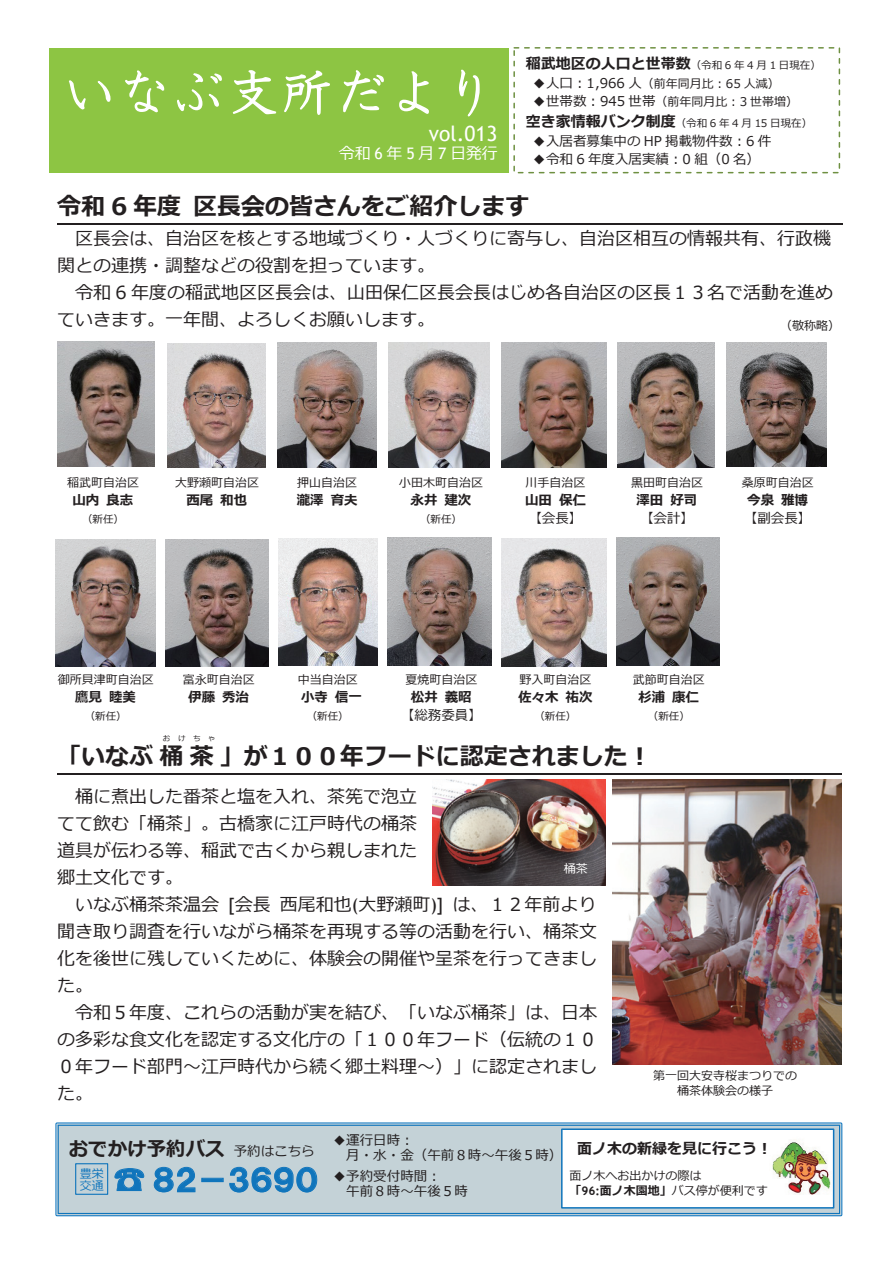
<style>
.page{position:relative;width:893px;height:1263px;background:#fff}
.page>*{position:absolute;margin:0;border:0;box-sizing:border-box;transform-origin:0 0}
.t1{font:54px "HGS Kyokashotai";letter-spacing:.005em;color:#fff}
.t2{font:30px "HGP Soei Kakugothic UB";color:#1075bc}
.t3{font:700 24px "Meiryo";color:#231f20}
.t4{font:21px "Trebuchet MS";color:#fff}
.t5{font:700 19.5px "Meiryo";color:#231f20}
.t6{font:18px/27px "Meiryo";color:#231f20;text-align:justify}
.t7{font:15.9px "Meiryo";color:#fff}
.t8{font:700 15px "Meiryo";color:#231f20}
.t9{font:13.5px/15px "Meiryo";color:#231f20}
.t10{font:700 13.5px "Meiryo";color:#231f20}
.t11{font:12px/15px "Meiryo";color:#231f20}
.t12{font:12px/12px "Meiryo";color:#1075bc}
.t13{font:12px "Meiryo";color:#fff}
.t14{font:10.5px "Meiryo";color:#231f20}
.t15{font:7.5px "Meiryo";color:#231f20}
.s1{font-family:"Trebuchet MS"}
.s2{font-weight:700;font-size:15px}
.s3{font-size:13.5px}
.s4{font-weight:400;font-size:13.5px}
.s5{font-weight:700}
.s6{font-family:"Trebuchet MS";font-weight:700}
</style>
<div class="page">
<img style="left:433px;top:779px;width:172px;height:106px">
<img style="left:612px;top:779px;width:230px;height:286px">
<hr style="left:57px;top:224px;width:785px;height:1px;background:#231f20">
<hr style="left:57px;top:773px;width:102px;height:1px;background:#231f20">
<hr style="left:159px;top:773px;width:30px;height:1px;background:#231f20">
<hr style="left:189px;top:773px;width:31px;height:1px;background:#231f20">
<hr style="left:220px;top:773px;width:622px;height:1px;background:#231f20">
<div style="left:50px;top:48px;width:459px;height:125px;background:#8dc543"></div>
<div style="left:513px;top:47px;width:327px;height:126px;border:2px dashed #6e9041"></div>
<svg style="left:55px;top:1122px;width:787px;height:94px;background:#b7ccd5"></svg>
<div style="left:75px;top:1163px;width:33px;height:32px;border:1px solid #1075bc"></div>
<div style="left:562px;top:1129px;width:272px;height:79px;background:#fff"></div>
<div style="left:561px;top:1128px;width:273px;height:80px;border:2px solid #1075bc"></div>
<img style="left:57px;top:341px;width:98px;height:126px">
<img style="left:277px;top:342px;width:100px;height:125px">
<img style="left:167px;top:343px;width:99px;height:124px">
<img style="left:388px;top:343px;width:102px;height:125px">
<img style="left:502px;top:343px;width:104px;height:124px">
<img style="left:618px;top:343px;width:97px;height:124px">
<img style="left:727px;top:342px;width:99px;height:125px">
<img style="left:56px;top:540px;width:100px;height:126px">
<img style="left:165px;top:540px;width:104px;height:126px">
<img style="left:279px;top:539px;width:99px;height:127px">
<img style="left:387px;top:538px;width:105px;height:128px">
<img style="left:501px;top:538px;width:106px;height:128px">
<img style="left:617px;top:538px;width:103px;height:128px">
<img style="left:772px;top:1136px;width:60px;height:60px">
<h1 class="t1" style="left:62px;top:65px;width:435px">いなぶ支所だより</h1>
<p class="t4" style="left:429px;top:120px;width:70px">vol.013</p>
<p class="t7" style="left:339px;top:142px;width:160px">令和<span class="s1">6</span>年<span class="s1">5</span>月<span class="s1">7</span>日発行</p>
<p class="t14" style="left:526px;top:58px;width:297px"><span class="s2">稲武地区の人口と世帯数</span>（令和 6 年 4 月 1 日現在）</p>
<p class="t11" style="left:533px;top:77px;width:249px"><span class="s3">◆人口：1,966 人</span>（前年同月比：65 人減）</p>
<p class="t11" style="left:533px;top:95px;width:267px"><span class="s3">◆世帯数：945 世帯</span>（前年同月比：3 世帯増）</p>
<p class="t14" style="left:526px;top:116px;width:288px"><span class="s2">空き家情報バンク制度</span>（令和 6 年 4 月 15 日現在）</p>
<p class="t9" style="left:533px;top:135px;width:240px">◆入居者募集中の HP 掲載物件数：6 件</p>
<p class="t9" style="left:533px;top:153px;width:229px">◆令和 6 年度入居実績：0 組（0 名）</p>
<h3 class="t3" style="left:57px;top:190px;width:474px">令和 6 年度区長会の皆さんをご紹介します</h3>
<p class="t6" style="left:57px;top:226px;width:775px;text-indent:18px">区長会は、自治区を核とする地域づくり・人づくりに寄与し、自治区相互の情報共有、行政機関との連携・調整などの役割を担っています。</p>
<p class="t6" style="left:57px;top:280px;width:778px;text-indent:18px">令和 6 年度の稲武地区区長会は、山田保仁区長会長はじめ各自治区の区長１３名で活動を進めていきます。一年間、よろしくお願いします。</p>
<p class="t11" style="left:780px;top:319px;width:61px">（敬称略）</p>
<p class="t11" style="left:67px;top:476px;width:73px">稲武町自治区</p>
<p class="t10" style="left:72px;top:490px;width:62px">山内良志</p>
<p class="t14" style="left:82px;top:512px;width:44px">（新任）</p>
<p class="t11" style="left:175px;top:476px;width:85px">大野瀬町自治区</p>
<p class="t10" style="left:186px;top:490px;width:62px">西尾和也</p>
<p class="t11" style="left:297px;top:476px;width:61px">押山自治区</p>
<p class="t10" style="left:297px;top:490px;width:62px">瀧澤育夫</p>
<p class="t11" style="left:399px;top:476px;width:85px">小田木町自治区</p>
<p class="t10" style="left:410px;top:490px;width:62px">永井建次</p>
<p class="t14" style="left:420px;top:512px;width:43px">（新任）</p>
<p class="t11" style="left:525px;top:476px;width:61px">川手自治区</p>
<p class="t10" style="left:525px;top:490px;width:62px">山田保仁</p>
<p class="t9" style="left:528px;top:511px;width:55px">【会長】</p>
<p class="t11" style="left:631px;top:476px;width:73px">黒田町自治区</p>
<p class="t10" style="left:636px;top:490px;width:62px">澤田好司</p>
<p class="t9" style="left:640px;top:511px;width:55px">【会計】</p>
<p class="t11" style="left:742px;top:476px;width:74px">桑原町自治区</p>
<p class="t10" style="left:747px;top:490px;width:62px">今泉雅博</p>
<p class="t9" style="left:744px;top:511px;width:69px">【副会長】</p>
<p class="t11" style="left:58px;top:672px;width:97px">御所貝津町自治区</p>
<p class="t10" style="left:75px;top:687px;width:62px">鷹見睦美</p>
<p class="t14" style="left:85px;top:708px;width:43px">（新任）</p>
<p class="t11" style="left:183px;top:672px;width:73px">富永町自治区</p>
<p class="t10" style="left:188px;top:687px;width:62px">伊藤秀治</p>
<p class="t15" style="left:163px;top:733px;width:24px">お け</p>
<p class="t15" style="left:193px;top:733px;width:24px">ち ゃ</p>
<p class="t11" style="left:298px;top:672px;width:61px">中当自治区</p>
<p class="t10" style="left:301px;top:687px;width:62px">小寺信一</p>
<p class="t14" style="left:307px;top:708px;width:43px">（新任）</p>
<p class="t11" style="left:405px;top:672px;width:73px">夏焼町自治区</p>
<p class="t10" style="left:411px;top:687px;width:62px">松井義昭</p>
<p class="t9" style="left:401px;top:708px;width:82px">【総務委員】</p>
<p class="t11" style="left:519px;top:672px;width:73px">野入町自治区</p>
<p class="t10" style="left:518px;top:687px;width:76px">佐々木祐次</p>
<p class="t14" style="left:534px;top:708px;width:43px">（新任）</p>
<p class="t11" style="left:633px;top:672px;width:73px">武節町自治区</p>
<p class="t10" style="left:638px;top:687px;width:62px">杉浦康仁</p>
<p class="t14" style="left:648px;top:708px;width:43px">（新任）</p>
<h3 class="t3" style="left:57px;top:739px;width:596px">「いなぶ桶茶」が１００年フードに認定されました！</h3>
<p class="t6" style="left:57px;top:784px;width:362px;text-indent:18px">桶に煮出した番茶と塩を入れ、茶筅で泡立てて飲む「桶茶」。古橋家に江戸時代の桶茶道具が伝わる等、稲武で古くから親しまれた郷土文化です。</p>
<p class="t6" style="left:57px;top:892px;width:542px;text-indent:18px">いなぶ桶茶茶温会 <span class="s1">[</span>会長西尾和也<span class="s1">(</span>大野瀬町<span class="s1">)]</span> は、１２年前より聞き取り調査を行いながら桶茶を再現する等の活動を行い、桶茶文化を後世に残していくために、体験会の開催や呈茶を行ってきました。</p>
<p class="t6" style="left:57px;top:1000px;width:542px;text-indent:18px">令和５年度、これらの活動が実を結び、「いなぶ桶茶」は、日本の多彩な食文化を認定する文化庁の「１００年フード（伝統の１０<br>０年フード部門～江戸時代から続く郷土料理～）」に認定されました。</p>
<p class="t13" style="left:564px;top:860px;width:25px">桶茶</p>
<p class="t11" style="left:653px;top:1069px;width:146px;text-align:center">第一回大安寺桜まつりでの桶茶体験会の様子</p>
<p class="t5" style="left:69px;top:1135px;width:247px">おでかけ予約バス <span class="s4">予約はこちら</span></p>
<h2 class="t2" style="left:114px;top:1165px;width:205px">☎ ８２－３６９０</h2>
<p class="t12" style="left:80px;top:1169px;width:25px">豊栄交通</p>
<p class="t9" style="left:346px;top:1133px;width:217px;text-indent:-14px">◆運行日時：<br>月・水・金（午前８時～午後５時）</p>
<p class="t9" style="left:346px;top:1169px;width:123px;text-indent:-14px">◆予約受付時間：<br>午前８時～午後５時</p>
<p class="t8" style="left:577px;top:1138px;width:196px">面ノ木の新緑を見に行こう！</p>
<p class="t11" style="left:569px;top:1169px;width:200px">面ノ木へお出かけの際は<br><span class="s5">「</span><span class="s6">96:</span><span class="s5">面ノ木園地」</span>バス停が便利です</p>
</div>
